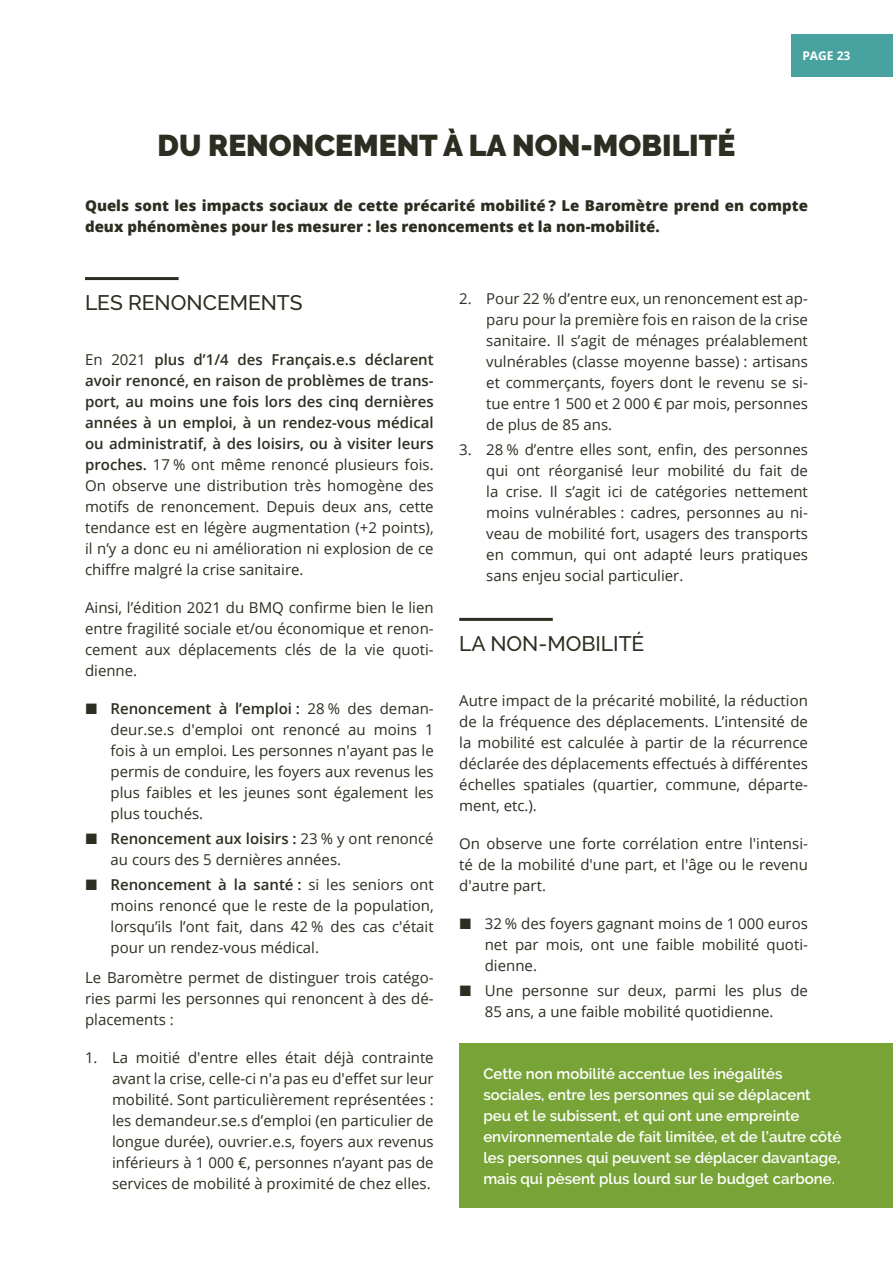
<style>
.page{position:relative;width:893px;height:1263px;background:#fff}
.page>*{position:absolute;margin:0;border:0;box-sizing:border-box;transform-origin:0 0}
.t1{font:900 30px "Raleway";color:#2e2d21}
.t2{font:500 21px "Raleway";color:#2e2d21}
.t3{font:15px/21px "Open Sans";color:#2e2d21;text-align:justify}
.t4{font:600 15px/21px "Raleway";color:#fff}
.t5{font:800 15px/21px "Open Sans";color:#2e2d21}
.t6{font:700 12px "Open Sans";color:#fff}
.s1{font-weight:600}
</style>
<div class="page">
<div style="left:791px;top:34px;width:102px;height:43px;background:#48a3a0"></div>
<hr style="left:0;top:960px;width:1px;height:303px;background:#f1bf53">
<hr style="left:85px;top:277px;width:94px;height:3px;background:#2e2d21">
<hr style="left:459px;top:618px;width:94px;height:3px;background:#2e2d21">
<div style="left:459px;top:1043px;width:434px;height:165px;background:#78a437"></div>
<h1 class="t1" style="left:158px;top:128px;width:579px">DU RENONCEMENT À LA NON-MOBILITÉ</h1>
<p class="t6" style="left:802px;top:47px;width:50px">PAGE 23</p>
<p class="t5" style="left:85px;top:194px;width:724px">Quels sont les impacts sociaux de cette précarité mobilité ? Le Baromètre prend en compte deux phénomènes pour les mesurer : les renoncements et la non-mobilité.</p>
<h2 class="t2" style="left:85px;top:290px;width:219px">LES RENONCEMENTS</h2>
<p class="t3" style="left:85px;top:348px;width:350px">En 2021 <span class="s1">plus d’1/4 des Français.e.s déclarent avoir renoncé, en raison de problèmes de trans&shy;port, au moins une fois lors des cinq dernières années à un emploi, à un rendez-vous médical ou administratif, à des loisirs, ou à visiter leurs proches.</span> 17 % ont même renoncé plusieurs fois.<br>On observe une distribution très homogène des motifs de renoncement. Depuis deux ans, cette tendance est en légère augmentation (+2 points), il n’y a donc eu ni amélioration ni explosion de ce chiffre malgré la crise sanitaire.</p>
<p class="t3" style="left:85px;top:596px;width:350px">Ainsi, l’édition 2021 du BMQ confirme bien le lien entre fragilité sociale et/ou économique et renon&shy;cement aux déplacements clés de la vie quoti&shy;dienne.</p>
<p class="t3" style="left:111px;top:698px;width:325px"><span class="s1">Renoncement à l’emploi :</span> 28 % des deman&shy;deur.se.s d'emploi ont renoncé au moins 1 fois à un emploi. Les personnes n'ayant pas le permis de conduire, les foyers aux revenus les plus faibles et les jeunes sont également les plus touchés.</p>
<p class="t3" style="left:111px;top:828px;width:325px"><span class="s1">Renoncement aux loisirs :</span> 23 % y ont renoncé au cours des 5 dernières années.</p>
<p class="t3" style="left:111px;top:874px;width:325px"><span class="s1">Renoncement à la santé :</span> si les seniors ont moins renoncé que le reste de la population, lorsqu’ils l’ont fait, dans 42 % des cas c'était pour un rendez-vous médical.</p>
<p class="t3" style="left:85px;top:967px;width:350px">Le Baromètre permet de distinguer trois catégo&shy;ries parmi les personnes qui renoncent à des dé&shy;placements :</p>
<p class="t3" style="left:112px;top:1047px;width:323px;text-indent:-27px">1. La moitié d'entre elles était déjà contrainte avant la crise, celle-ci n'a pas eu d'effet sur leur mobilité. Sont particulièrement représentées : les demandeur.se.s d’emploi (en particulier de longue durée), ouvrier.e.s, foyers aux revenus inférieurs à 1 000 €, personnes n’ayant pas de services de mobilité à proximité de chez elles.</p>
<p class="t3" style="left:486px;top:287px;width:323px;text-indent:-27px">2. Pour 22 % d’entre eux, un renoncement est ap&shy;paru pour la première fois en raison de la crise sanitaire. Il s’agit de ménages préalablement vulnérables (classe moyenne basse) : artisans et commerçants, foyers dont le revenu se si&shy;tue entre 1 500 et 2 000 € par mois, personnes de plus de 85 ans.</p>
<p class="t3" style="left:486px;top:439px;width:323px;text-indent:-27px">3. 28 % d’entre elles sont, enfin, des personnes qui ont réorganisé leur mobilité du fait de la crise. Il s’agit ici de catégories nettement moins vulnérables : cadres, personnes au ni&shy;veau de mobilité fort, usagers des transports en commun, qui ont adapté leurs pratiques sans enjeu social particulier.</p>
<h2 class="t2" style="left:459px;top:631px;width:187px">LA NON-MOBILITÉ</h2>
<p class="t3" style="left:459px;top:689px;width:350px">Autre impact de la précarité mobilité, la réduction de la fréquence des déplacements. L’intensité de la mobilité est calculée à partir de la récurrence déclarée des déplacements effectués à différentes échelles spatiales (quartier, commune, départe&shy;ment, etc.).</p>
<p class="t3" style="left:459px;top:832px;width:350px">On observe une forte corrélation entre l'intensi&shy;té de la mobilité d'une part, et l'âge ou le revenu d'autre part.</p>
<p class="t3" style="left:485px;top:912px;width:325px">32 % des foyers gagnant moins de 1 000 euros net par mois, ont une faible mobilité quoti&shy;dienne.</p>
<p class="t3" style="left:485px;top:980px;width:325px">Une personne sur deux, parmi les plus de<br>85 ans, a une faible mobilité quotidienne.</p>
<p class="t4" style="left:483px;top:1063px;width:360px">Cette non mobilité accentue les inégalités sociales, entre les personnes qui se déplacent peu et le subissent, et qui ont une empreinte environnementale de fait limitée, et de l’autre côté les personnes qui peuvent se déplacer davantage, mais qui pèsent plus lourd sur le budget carbone.</p>
</div>
